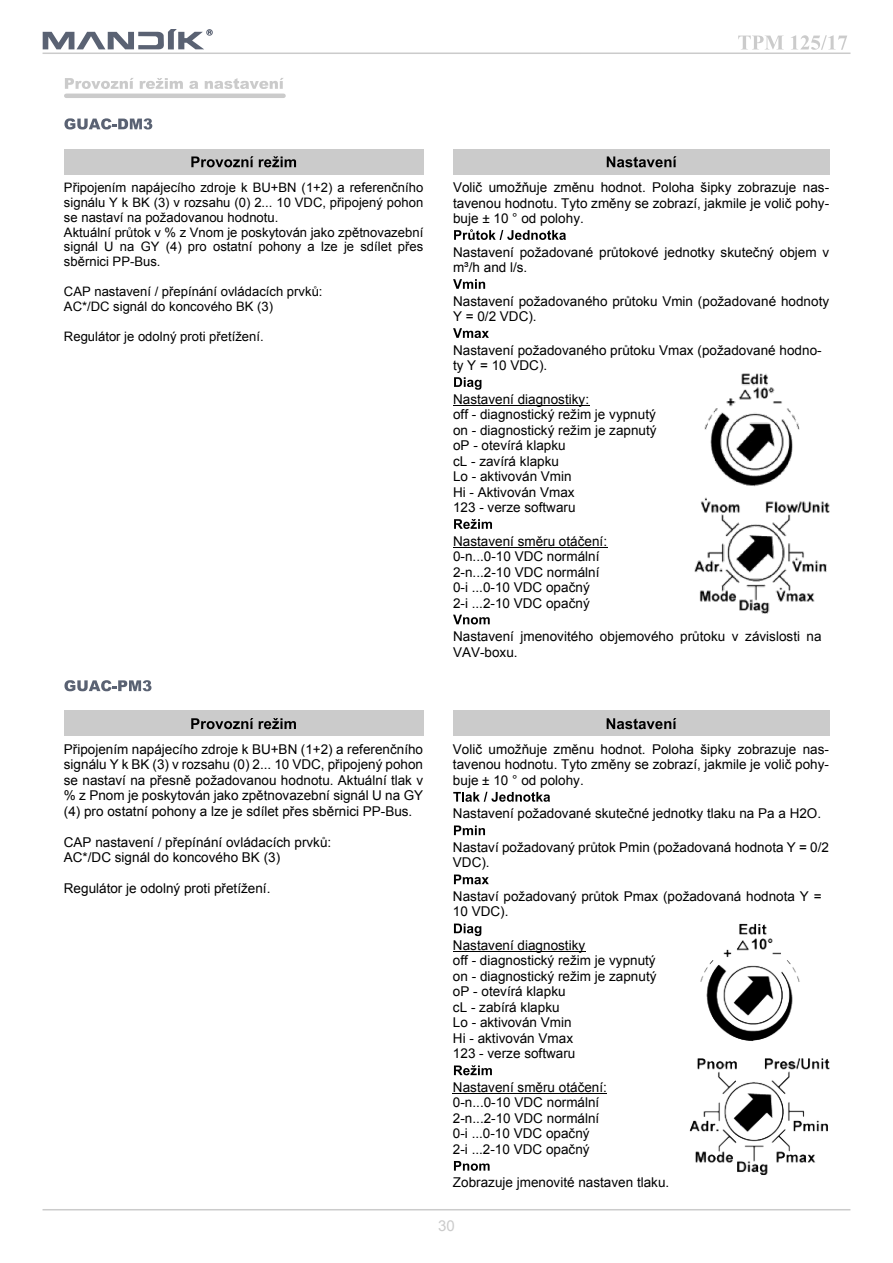
<style>
.page{position:relative;width:893px;height:1263px;background:#fff}
.page>*{position:absolute;margin:0;border:0;box-sizing:border-box;transform-origin:0 0}
.t1{font:15px "Arial";color:#cbcbcb}
.t2{font:13.5px/15.5px "Arial";color:#000}
.t3{font:13.05px/15px "Arial";color:#000}
</style>
<div class="page">
<svg style="left:738px;top:36px;width:44px;height:13px"></svg>
<svg style="left:791px;top:35px;width:56px;height:15px"></svg>
<svg style="left:43px;top:29px;width:170px;height:20px"></svg>
<hr style="left:43px;top:53px;width:807px;height:1px;background:#cbcbcb">
<hr style="left:43px;top:1209px;width:807px;height:1px;background:#cbcbcb">
<div style="left:64px;top:149px;width:359px;height:25px;background:#cbcbcb"></div>
<div style="left:453px;top:149px;width:376px;height:25px;background:#cbcbcb"></div>
<svg style="left:191px;top:156px;width:105px;height:11px"></svg>
<svg style="left:607px;top:156px;width:69px;height:11px"></svg>
<svg style="left:454px;top:229px;width:112px;height:11px"></svg>
<svg style="left:453px;top:279px;width:32px;height:10px"></svg>
<svg style="left:453px;top:328px;width:36px;height:10px"></svg>
<svg style="left:454px;top:377px;width:27px;height:13px"></svg>
<hr style="left:453px;top:405px;width:136px;height:1px;background:#000">
<svg style="left:454px;top:519px;width:38px;height:10px"></svg>
<hr style="left:453px;top:546px;width:154px;height:1px;background:#000">
<svg style="left:453px;top:615px;width:37px;height:9px"></svg>
<img style="left:694px;top:373px;width:135px;height:240px">
<svg style="left:64px;top:680px;width:87px;height:11px"></svg>
<div style="left:64px;top:710px;width:359px;height:26px;background:#cbcbcb"></div>
<div style="left:453px;top:710px;width:376px;height:26px;background:#cbcbcb"></div>
<svg style="left:191px;top:718px;width:62px;height:11px"></svg>
<svg style="left:259px;top:718px;width:37px;height:11px"></svg>
<svg style="left:607px;top:718px;width:69px;height:11px"></svg>
<svg style="left:453px;top:792px;width:97px;height:10px"></svg>
<svg style="left:454px;top:825px;width:31px;height:10px"></svg>
<svg style="left:454px;top:874px;width:35px;height:10px"></svg>
<svg style="left:454px;top:923px;width:27px;height:13px"></svg>
<hr style="left:453px;top:951px;width:132px;height:1px;background:#000">
<svg style="left:454px;top:1065px;width:38px;height:10px"></svg>
<hr style="left:453px;top:1093px;width:154px;height:1px;background:#000">
<svg style="left:454px;top:1161px;width:36px;height:10px"></svg>
<img style="left:690px;top:923px;width:139px;height:252px">
<svg style="left:65px;top:78px;width:69px;height:11px"></svg>
<svg style="left:140px;top:78px;width:43px;height:11px"></svg>
<svg style="left:189px;top:81px;width:9px;height:8px"></svg>
<svg style="left:205px;top:78px;width:78px;height:11px"></svg>
<hr style="left:66px;top:94px;width:218px;height:4px;background:#cbcbcb">
<svg style="left:64px;top:118px;width:88px;height:11px"></svg>
<p class="t3" style="left:64px;top:181px;width:361px">Připojením napájecího zdroje k BU+BN (1+2) a referenčního signálu Y k BK (3) v rozsahu (0) 2... 10 VDC, připojený pohon se nastaví na požadovanou hodnotu.<br>Aktuální průtok v % z Vnom je poskytován jako zpětnovazební signál U na GY (4) pro ostatní pohony a lze je sdílet přes sběrnici PP-Bus.</p>
<p class="t3" style="left:64px;top:285px;width:260px">CAP nastavení / přepínání ovládacích prvků:<br>AC*/DC signál do koncového BK (3)</p>
<p class="t3" style="left:64px;top:330px;width:201px">Regulátor je odolný proti přetížení.</p>
<p class="t2" style="left:453px;top:181px;width:378px;text-align:justify">Volič umožňuje změnu hodnot. Poloha šipky zobrazuje nas&shy;tavenou hodnotu. Tyto změny se zobrazí, jakmile je volič pohy&shy;buje ± 10 ° od polohy.</p>
<p class="t2" style="left:453px;top:245px;width:378px">Nastavení požadované průtokové jednotky skutečný objem v m³/h and l/s.</p>
<p class="t2" style="left:453px;top:294px;width:378px">Nastavení požadovaného průtoku Vmin (požadované hodnoty<br>Y = 0/2 VDC).</p>
<p class="t2" style="left:453px;top:343px;width:370px">Nastavení požadovaného průtoku Vmax (požadované hodno&shy;ty Y = 10 VDC).</p>
<p class="t2" style="left:453px;top:392px;width:205px">Nastavení diagnostiky:<br>off - diagnostický režim je vypnutý on - diagnostický režim je zapnutý oP - otevírá klapku<br>cL - zavírá klapku<br>Lo - aktivován Vmin<br>Hi - Aktivován Vmax<br>123 - verze softwaru</p>
<p class="t2" style="left:453px;top:534px;width:156px">Nastavení směru otáčení:<br>0-n...0-10 VDC normální<br>2-n...2-10 VDC normální<br>0-i ...0-10 VDC opačný<br>2-i ...2-10 VDC opačný</p>
<p class="t2" style="left:453px;top:630px;width:370px">Nastavení jmenovitého objemového průtoku v závislosti na<br>VAV-boxu.</p>
<p class="t2" style="left:64px;top:743px;width:361px;text-align:justify">Připojením napájecího zdroje k BU+BN (1+2) a referenčního signálu Y k BK (3) v rozsahu (0) 2... 10 VDC, připojený pohon se nastaví na přesně požadovanou hodnotu. Aktuální tlak v % z Pnom je poskytován jako zpětnovazební signál U na GY (4) pro ostatní pohony a lze je sdílet přes sběrnici PP-Bus.</p>
<p class="t2" style="left:64px;top:835px;width:269px">CAP nastavení / přepínání ovládacích prvků:<br>AC*/DC signál do koncového BK (3)</p>
<p class="t2" style="left:64px;top:882px;width:208px">Regulátor je odolný proti přetížení.</p>
<p class="t2" style="left:453px;top:743px;width:378px;text-align:justify">Volič umožňuje změnu hodnot. Poloha šipky zobrazuje nas&shy;tavenou hodnotu. Tyto změny se zobrazí, jakmile je volič pohy&shy;buje ± 10 ° od polohy.</p>
<p class="t2" style="left:453px;top:807px;width:370px">Nastavení požadované skutečné jednotky tlaku na Pa a H2O.</p>
<p class="t2" style="left:453px;top:841px;width:378px">Nastaví požadovaný průtok Pmin (požadovaná hodnota Y = 0/2<br>VDC).</p>
<p class="t2" style="left:453px;top:890px;width:370px">Nastaví požadovaný průtok Pmax (požadovaná hodnota Y =<br>10 VDC).</p>
<p class="t2" style="left:453px;top:939px;width:205px">Nastavení diagnostiky<br>off - diagnostický režim je vypnutý on - diagnostický režim je zapnutý oP - otevírá klapku<br>cL - zabírá klapku<br>Lo - aktivován Vmin<br>Hi - aktivován Vmax<br>123 - verze softwaru</p>
<p class="t2" style="left:453px;top:1081px;width:156px">Nastavení směru otáčení:<br>0-n...0-10 VDC normální<br>2-n...2-10 VDC normální<br>0-i ...0-10 VDC opačný<br>2-i ...2-10 VDC opačný</p>
<p class="t2" style="left:453px;top:1176px;width:218px">Zobrazuje jmenovité nastaven tlaku.</p>
<p class="t1" style="left:438px;top:1220px;width:18px">30</p>
</div>
